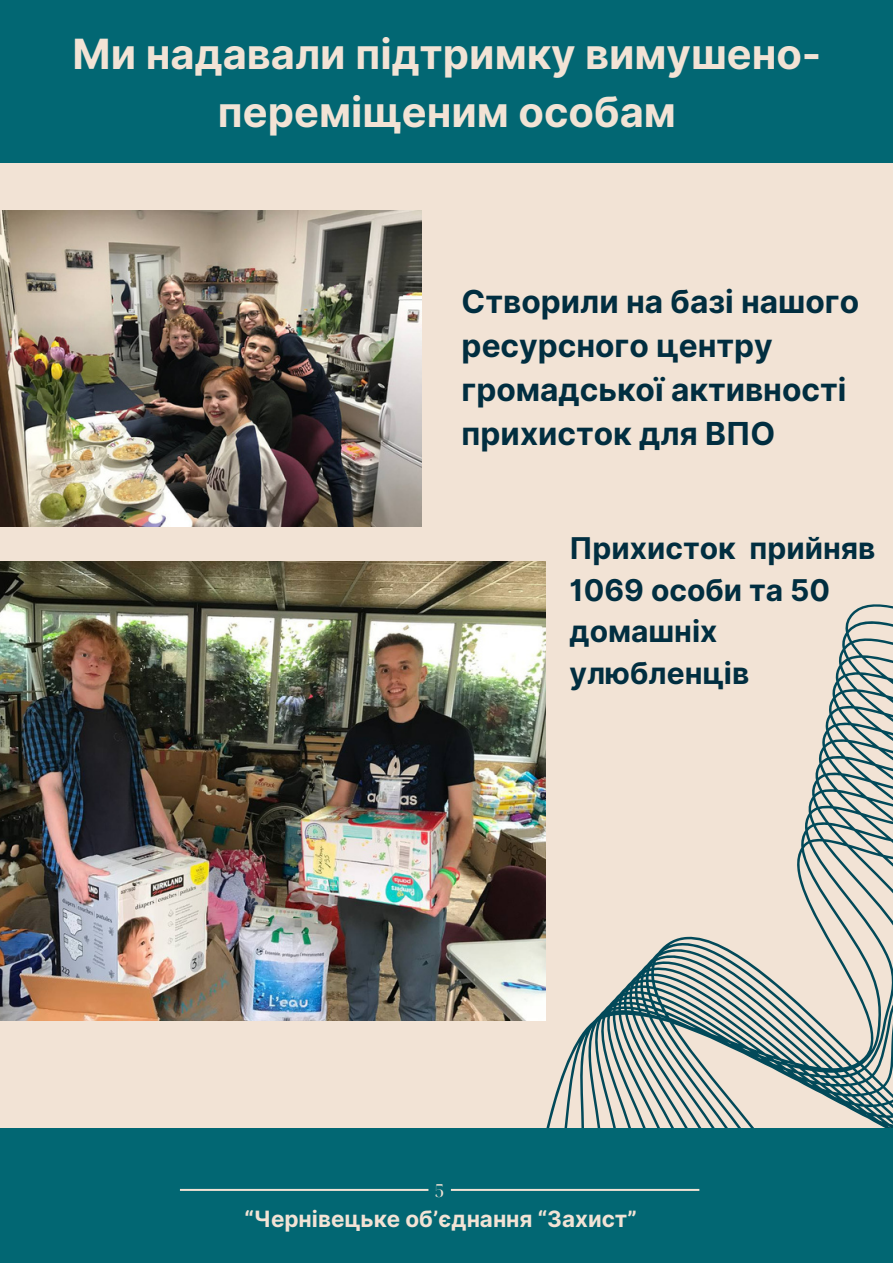
<style>
.page{position:relative;width:893px;height:1264px;background:#fff}
.page>*{position:absolute;margin:0;border:0;box-sizing:border-box;transform-origin:0 0}
.t1{font:700 41.7px/57.3px "Inter";color:#f2e3d5;text-align:center}
.t2{font:700 31.65px/43.8px "Inter";color:#012e40}
.t3{font:700 30px/41.5px "Inter";color:#012e40}
.t4{font:700 22.5px "Inter";color:#f2e3d5}
.t5{font:18px "Noto Serif Display";color:#f2e3d5}
</style>
<div class="page">
<div style="left:0;top:0;width:892px;height:1262px;background:#f2e3d5"></div>
<svg style="left:392px;top:526px;width:500px;height:602px"></svg>
<div style="left:0;top:1128px;width:892px;height:134px;background:#026773"></div>
<svg style="left:180px;top:1188px;width:519px;height:2px"></svg>
<div style="left:0;top:0;width:892px;height:163px;background:#026773"></div>
<img style="left:0;top:210px;width:422px;height:316px">
<img style="left:0;top:561px;width:545px;height:459px">
<p class="t1" style="left:72px;top:26px;width:750px">Ми надавали підтримку вимушено&shy;переміщеним особам</p>
<p class="t2" style="left:461px;top:280px;width:399px">Створили на базі нашого ресурсного центру громадської активності прихисток для ВПО</p>
<p class="t3" style="left:569px;top:527px;width:307px">Прихисток прийняв<br>1069 особи та 50 домашніх улюбленців</p>
<p class="t5" style="left:434px;top:1177px;width:12px">5</p>
<p class="t4" style="left:244px;top:1205px;width:394px">“Чернівецьке об’єднання “Захист”</p>
</div>
